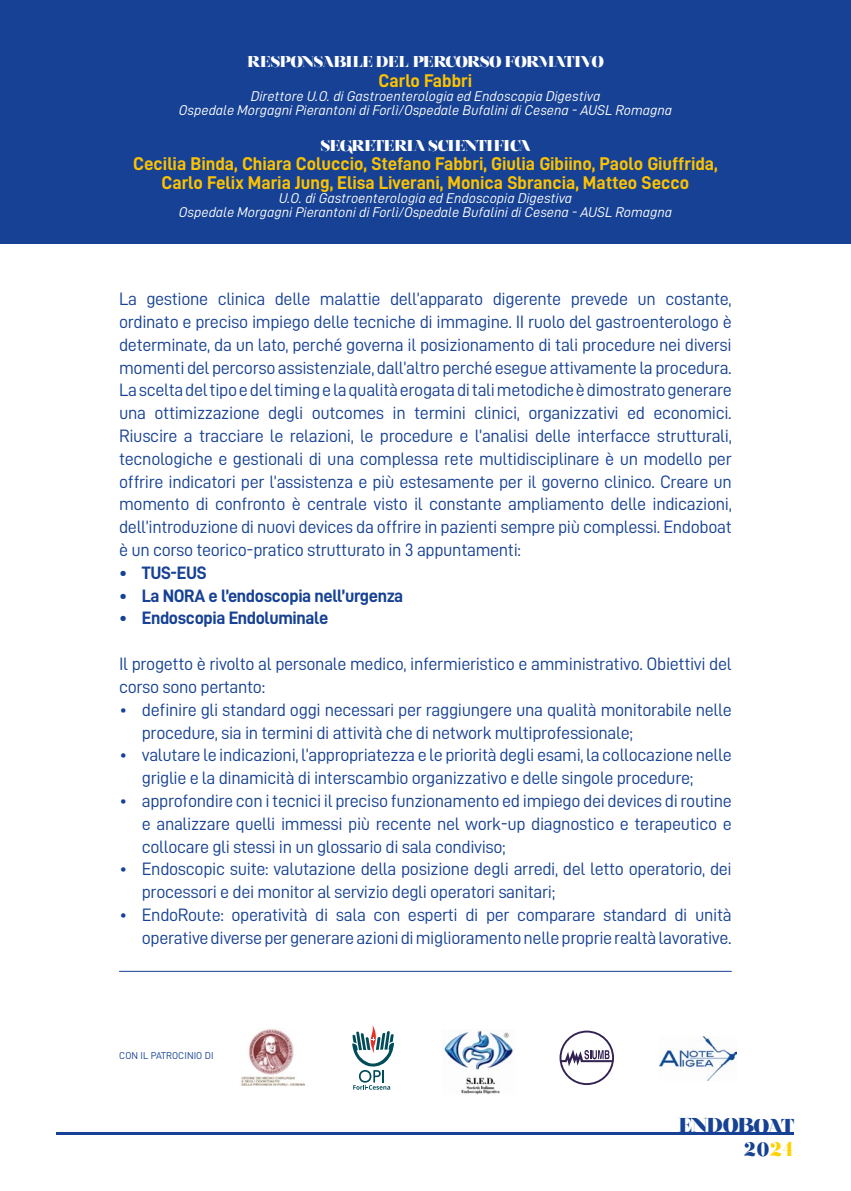
<style>
.page{position:relative;width:851px;height:1191px;background:#fff}
.page>*{position:absolute;margin:0;border:0;box-sizing:border-box;transform-origin:0 0}
.t1{font:900 20px/24px "Nouvelle Vague";color:#164194;text-align:right}
.t2{font:18.4px/19.2px "D DIN Bold";color:#fdc300;text-align:center}
.t3{font:18px/22.8px "D DIN";letter-spacing:-.02em;color:#164194}
.t4{font:18px "D DIN Bold";letter-spacing:-.02em;color:#164194}
.t5{font:900 15.6px "Nouvelle Vague";letter-spacing:-.01em;color:#fff}
.t6{font:14.2px/14.2px "D DIN Italic";color:#fff;text-align:center}
.t7{font:10px "D DIN";letter-spacing:.01em;color:#164194}
.s1{font-size:26px}
.s2{color:#ffd100}
</style>
<div class="page">
<div style="left:0;top:0;width:850px;height:244px;background:#164194"></div>
<hr style="left:119px;top:971px;width:612px;height:1px;background:#164194">
<img style="left:659px;top:1036px;width:77px;height:44px">
<img style="left:442px;top:1030px;width:71px;height:64px">
<img style="left:240px;top:1028px;width:64px;height:57px">
<hr style="left:57px;top:1131px;width:737px;height:3px;background:#164194">
<svg style="left:352px;top:1025px;width:42px;height:64px"></svg>
<svg style="left:559px;top:1030px;width:55px;height:55px"></svg>
<p class="t5" style="left:247px;top:54px;width:358px">RESPONSABILE DEL PERCORSO FORMATIVO</p>
<p class="t2" style="left:378px;top:70px;width:95px">Carlo Fabbri</p>
<p class="t6" style="left:179px;top:89px;width:494px">Direttore U.O. di Gastroenterologia ed Endoscopia Digestiva<br>Ospedale Morgagni Pierantoni di Forlì/Ospedale Bufalini di Cesena - AUSL Romagna</p>
<p class="t5" style="left:321px;top:137px;width:211px">SEGRETERIA SCIENTIFICA</p>
<p class="t2" style="left:133px;top:153px;width:586px">Cecilia Binda, Chiara Coluccio, Stefano Fabbri, Giulia Gibiino, Paolo Giuffrida,<br>Carlo Felix Maria Jung, Elisa Liverani, Monica Sbrancia, Matteo Secco</p>
<p class="t6" style="left:179px;top:191px;width:494px">U.O. di Gastroenterologia ed Endoscopia Digestiva<br>Ospedale Morgagni Pierantoni di Forlì/Ospedale Bufalini di Cesena - AUSL Romagna</p>
<p class="t3" style="left:119px;top:287px;width:614px;text-align:justify">La gestione clinica delle malattie dell’apparato digerente prevede un costante, ordinato e preciso impiego delle tecniche di immagine. II ruolo del gastroenterologo è determinate, da un lato, perché governa il posizionamento di tali procedure nei diversi momenti del percorso assistenziale, dall’altro perché esegue attivamente la procedura.<br>La scelta del tipo e del timing e la qualità erogata di tali metodiche è dimostrato generare una ottimizzazione degli outcomes in termini clinici, organizzativi ed economici.<br>Riuscire a tracciare le relazioni, le procedure e l’analisi delle interfacce strutturali, tecnologiche e gestionali di una complessa rete multidisciplinare è un modello per offrire indicatori per l’assistenza e più estesamente per il governo clinico. Creare un momento di confronto è centrale visto il constante ampliamento delle indicazioni, dell’introduzione di nuovi devices da offrire in pazienti sempre più complessi. Endoboat è un corso teorico-pratico strutturato in 3 appuntamenti:</p>
<p class="t4" style="left:119px;top:562px;width:89px">• TUS-EUS</p>
<p class="t4" style="left:119px;top:585px;width:285px">• La NORA e l’endoscopia nell’urgenza</p>
<p class="t4" style="left:119px;top:608px;width:211px">• Endoscopia Endoluminale</p>
<p class="t3" style="left:119px;top:652px;width:614px">Il progetto è rivolto al personale medico, infermieristico e amministrativo. Obiettivi del corso sono pertanto:</p>
<p class="t3" style="left:142px;top:698px;width:591px;text-indent:-23px">• definire gli standard oggi necessari per raggiungere una qualità monitorabile nelle procedure, sia in termini di attività che di network multiprofessionale;</p>
<p class="t3" style="left:142px;top:743px;width:591px;text-indent:-23px">• valutare le indicazioni, l’appropriatezza e le priorità degli esami, la collocazione nelle griglie e la dinamicità di interscambio organizzativo e delle singole procedure;</p>
<p class="t3" style="left:142px;top:789px;width:591px;text-align:justify;text-indent:-23px">• approfondire con i tecnici il preciso funzionamento ed impiego dei devices di routine e analizzare quelli immessi più recente nel work-up diagnostico e terapeutico e collocare gli stessi in un glossario di sala condiviso;</p>
<p class="t3" style="left:142px;top:857px;width:591px;text-indent:-23px">• Endoscopic suite: valutazione della posizione degli arredi, del letto operatorio, dei processori e dei monitor al servizio degli operatori sanitari;</p>
<p class="t3" style="left:119px;top:903px;width:614px;text-align:right">• EndoRoute: operatività di sala con esperti di per comparare standard di unità operative diverse per generare azioni di miglioramento nelle proprie realtà lavorative.</p>
<p class="t7" style="left:119px;top:1050px;width:96px">CON IL PATROCINIO DI</p>
<p class="t1" style="left:678px;top:1113px;width:117px">ENDOBOAT<br>2<span class="s1">o</span><span class="s2">24</span></p>
</div>
